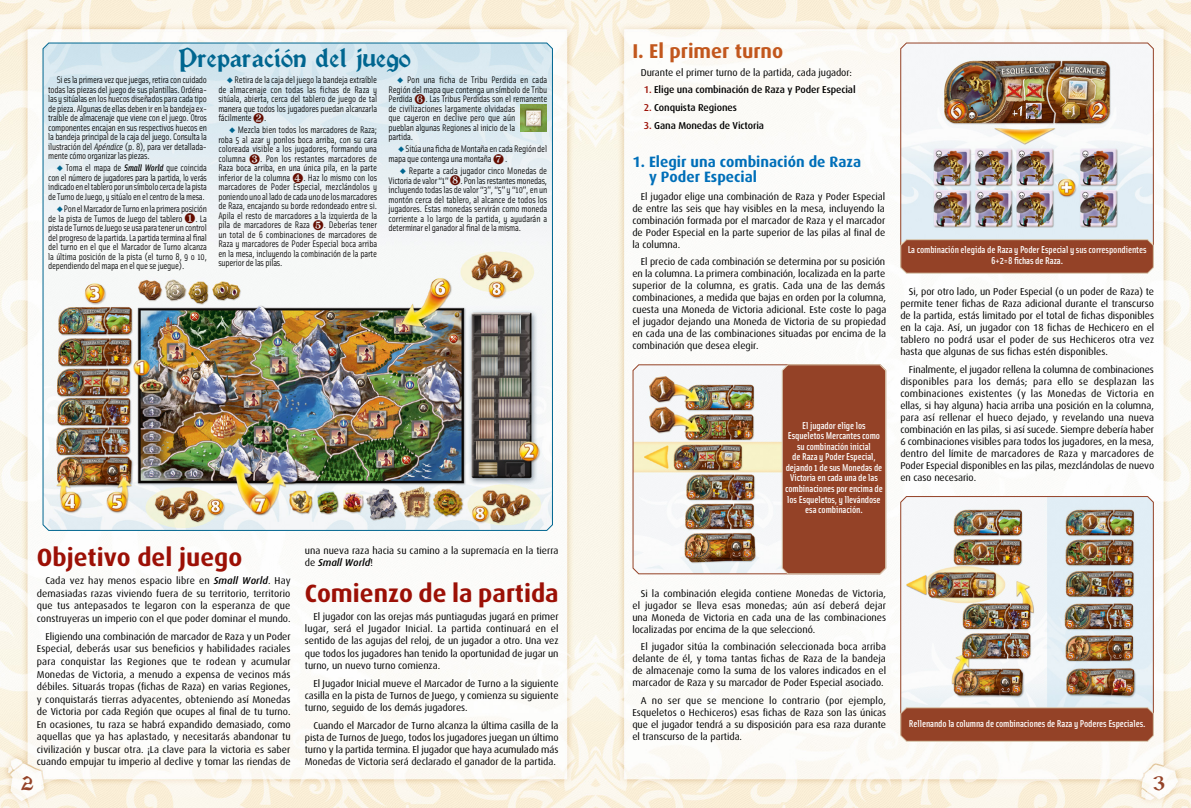
<style>
.page{position:relative;width:1191px;height:808px;background:#fff}
.page>*{position:absolute;margin:0;border:0;box-sizing:border-box;transform-origin:0 0}
.t1{font:700 25px "Dax";color:#9c1006}
.t2{font:25px "Vinque";color:#006690}
.t3{font:700 20px "Dax";color:#c2571d}
.t4{font:18px "Vinque";color:#944227}
.t5{font:700 15px/15px "Dax";color:#006fb9}
.t6{font:10px/12px "Dax";letter-spacing:-.005em;color:#000;text-align:justify}
.t7{font:500 10px/10.5px "Solex OT";letter-spacing:-.01em;color:#fff;text-align:center}
.t8{font:500 10px "Dax";letter-spacing:-.01em;color:#000}
.t9{font:9.5px/9.5px "Solex OT";letter-spacing:-.02em;color:#000;text-align:justify}
.s1{color:#9c1006}
.s2{color:#006690}
.s3{color:#640c00}
.s4{font-style:italic}
.s5{font-weight:500;font-style:italic}
</style>
<div class="page">
<img style="left:0;top:0;width:1191px;height:808px">
<img style="left:42px;top:42px;width:511px;height:489px">
<img style="left:632px;top:363px;width:149px;height:212px">
<svg style="left:781px;top:363px;width:105px;height:212px;background:#994c32"></svg>
<img style="left:899px;top:42px;width:255px;height:196px">
<svg style="left:899px;top:238px;width:255px;height:36px;background:#9c5239"></svg>
<img style="left:899px;top:495px;width:255px;height:211px">
<svg style="left:899px;top:706px;width:255px;height:36px;background:#9c5239"></svg>
<img style="left:520px;top:105px;width:26px;height:26px">
<h1 class="t2" style="left:178px;top:42px;width:234px">Preparación del juego</h1>
<h2 class="t3" style="left:632px;top:40px;width:152px">I. El primer turno</h2>
<p class="t6" style="left:641px;top:66px;width:213px">Durante el primer turno de la partida, cada jugador:</p>
<p class="t8" style="left:643px;top:84px;width:213px"><span class="s1">1.</span> Elige una combinación de Raza y Poder Especial</p>
<p class="t8" style="left:643px;top:102px;width:95px"><span class="s1">2.</span> Conquista Regiones</p>
<p class="t8" style="left:643px;top:119px;width:122px"><span class="s1">3.</span> Gana Monedas de Victoria</p>
<h3 class="t5" style="left:649px;top:154px;width:214px;text-indent:-17px">1. Elegir una combinación de Raza y Poder Especial</h3>
<p class="t6" style="left:632px;top:190px;width:254px;text-indent:8px">El jugador elige una combinación de Raza y Poder Especial de entre las seis que hay visibles en la mesa, incluyendo la combinación formada por el marcador de Raza y el marcador de Poder Especial en la parte superior de las pilas al final de la columna.</p>
<p class="t6" style="left:632px;top:256px;width:255px;text-indent:8px">El precio de cada combinación se determina por su posición en la columna. La primera combinación, localizada en la parte superior de la columna, es gratis. Cada una de las demás combinaciones, a medida que bajas en orden por la columna, cuesta una Moneda de Victoria adicional. Este coste lo paga el jugador dejando una Moneda de Victoria de su propiedad en cada una de las combinaciones situadas por encima de la combinación que desea elegir.</p>
<p class="t9" style="left:218px;top:75px;width:160px;text-indent:9px"><span class="s2">◆</span> Retira de la caja del juego la bandeja extraíble de almacenaje con todas las fichas de Raza y sitúala, abierta, cerca del tablero de juego de tal manera que todos los jugadores puedan alcanzarla fácilmente <span class="s3">❷</span>.</p>
<p class="t9" style="left:218px;top:125px;width:160px;text-indent:11px"><span class="s2">◆</span> Mezcla bien todos los marcadores de Raza; roba 5 al azar y ponlos boca arriba, con su cara coloreada visible a los jugadores, formando una columna <span class="s3">❸</span>. Pon los restantes marcadores de Raza boca arriba, en una única pila, en la parte inferior de la columna <span class="s3">❹</span>. Haz lo mismo con los marcadores de Poder Especial, mezclándolos y poniendo uno al lado de cada uno de los marcadores de Raza, encajando su borde redondeado entre si.<br>Apila el resto de marcadores a la izquierda de la pila de marcadores de Raza <span class="s3">❺</span>. Deberías tener un total de 6 combinaciones de marcadores de Raza y marcadores de Poder Especial boca arriba en la mesa, incluyendo la combinación de la parte superior de las pilas.</p>
<p class="t9" style="left:48px;top:75px;width:160px;text-indent:9px">Si es la primera vez que juegas, retira con cuidado todas las piezas del juego de sus plantillas. Ordéna&shy;las y sitúalas en los huecos diseñados para cada tipo de pieza. Algunas de ellas deben ir en la bandeja ex&shy;traíble de almacenaje que viene con el juego. Otros componentes encajan en sus respectivos huecos en la bandeja principal de la caja del juego. Consulta la ilustración del <span class="s4">Apéndice</span> (p. 8), para ver detallada&shy;mente cómo organizar las piezas.</p>
<p class="t9" style="left:48px;top:163px;width:160px;text-indent:9px"><span class="s2">◆</span> Toma el mapa de <span class="s5">Small World</span> que coincida con el número de jugadores para la partida, lo verás indicado en el tablero por un símbolo cerca de la pista de Turno de Juego, y sitúalo en el centro de la mesa.</p>
<p class="t9" style="left:48px;top:204px;width:160px;text-indent:9px"><span class="s2">◆</span> Pon el Marcador de Turno en la primera posición de la pista de Turnos de Juego del tablero <span class="s3">❶</span>. La pista de Turnos de Juego se usa para tener un control del progreso de la partida. La partida termina al final del turno en el que el Marcador de Turno alcanza la última posición de la pista (el turno 8, 9 o 10, dependiendo del mapa en el que se juegue).</p>
<p class="t9" style="left:388px;top:75px;width:160px;text-align:left;text-indent:9px"><span class="s2">◆</span> Pon una ficha de Tribu Perdida en cada Región del mapa que contenga un símbolo de Tribu Perdida <span class="s3">❻</span>. Las Tribus Perdidas son el remanente de civilizaciones largamente olvidadas<br>que cayeron en declive pero que aún<br>pueblan algunas Regiones al inicio de la<br>partida.</p>
<p class="t9" style="left:388px;top:144px;width:160px;text-indent:10px"><span class="s2">◆</span> Sitúa una ficha de Montaña en cada Región del mapa que contenga una montaña <span class="s3">❼</span> .</p>
<p class="t9" style="left:388px;top:166px;width:160px;text-indent:11px"><span class="s2">◆</span> Reparte a cada jugador cinco Monedas de Victoria de valor “1” <span class="s3">❽</span>. Pon las restantes monedas, incluyendo todas las de valor “3”, “5” y “10”, en un montón cerca del tablero, al alcance de todos los jugadores. Estas monedas servirán como moneda corriente a lo largo de la partida, y ayudarán a determinar el ganador al final de la misma.</p>
<h1 class="t1" style="left:37px;top:543px;width:207px">Objetivo del juego</h1>
<p class="t6" style="left:37px;top:574px;width:255px;line-height:12.6px;text-indent:9px">Cada vez hay menos espacio libre en <span class="s5">Small World</span>. Hay demasiadas razas viviendo fuera de su territorio, territorio que tus antepasados te legaron con la esperanza de que construyeras un imperio con el que poder dominar el mundo.</p>
<p class="t6" style="left:37px;top:630px;width:255px;line-height:12.6px;text-indent:8px">Eligiendo una combinación de marcador de Raza y un Poder Especial, deberás usar sus beneficios y habilidades raciales para conquistar las Regiones que te rodean y acumular Monedas de Victoria, a menudo a expensa de vecinos más débiles. Situarás tropas (fichas de Raza) en varias Regiones, y conquistarás tierras adyacentes, obteniendo así Monedas de Victoria por cada Región que ocupes al final de tu turno.<br>En ocasiones, tu raza se habrá expandido demasiado, como aquellas que ya has aplastado, y necesitarás abandonar tu civilización y buscar otra. ¡La clave para la victoria es saber cuando empujar tu imperio al declive y tomar las riendas de</p>
<p class="t6" style="left:305px;top:545px;width:255px">una nueva raza hacia su camino a la supremacía en la tierra de <span class="s5">Small World</span>!</p>
<h1 class="t1" style="left:305px;top:579px;width:255px">Comienzo de la partida</h1>
<p class="t6" style="left:305px;top:610px;width:255px;text-indent:8px">El jugador con las orejas más puntiagudas jugará en primer lugar, será el Jugador Inicial. La partida continuará en el sentido de las agujas del reloj, de un jugador a otro. Una vez que todos los jugadores han tenido la oportunidad de jugar un turno, un nuevo turno comienza.</p>
<p class="t6" style="left:305px;top:677px;width:255px;text-indent:8px">El Jugador Inicial mueve el Marcador de Turno a la siguiente casilla en la pista de Turnos de Juego, y comienza su siguiente turno, seguido de los demás jugadores.</p>
<p class="t6" style="left:305px;top:719px;width:255px;text-indent:8px">Cuando el Marcador de Turno alcanza la última casilla de la pista de Turnos de Juego, todos los jugadores juegan un último turno y la partida termina. El jugador que haya acumulado más Monedas de Victoria será declarado el ganador de la partida.</p>
<p class="t7" style="left:785px;top:420px;width:99px">El jugador elige los<br>Esqueletos Mercantes como su combinación inicial<br>de Raza y Poder Especial, dejando 1 de sus Monedas de<br>Victoria en cada una de las combinaciones por encima de los Esqueletos, y llevándose esa combinación.</p>
<p class="t6" style="left:632px;top:587px;width:255px;text-indent:8px">Si la combinación elegida contiene Monedas de Victoria, el jugador se lleva esas monedas; aún así deberá dejar una Moneda de Victoria en cada una de las combinaciones localizadas por encima de la que seleccionó.</p>
<p class="t6" style="left:632px;top:641px;width:255px;text-indent:8px">El jugador sitúa la combinación seleccionada boca arriba delante de él, y toma tantas fichas de Raza de la bandeja de almacenaje como la suma de los valores indicados en el marcador de Raza y su marcador de Poder Especial asociado.</p>
<p class="t6" style="left:632px;top:694px;width:255px;text-indent:8px">A no ser que se mencione lo contrario (por ejemplo, Esqueletos o Hechiceros) esas fichas de Raza son las únicas que el jugador tendrá a su disposición para esa raza durante el transcurso de la partida.</p>
<p class="t7" style="left:907px;top:244px;width:240px">La combinación elegida de Raza y Poder Especial y sus correspondientes<br>6+2=8 fichas de Raza.</p>
<p class="t6" style="left:900px;top:286px;width:255px;text-indent:8px">Si, por otro lado, un Poder Especial (o un poder de Raza) te permite tener fichas de Raza adicional durante el transcurso de la partida, estás limitado por el total de fichas disponibles en la caja. Así, un jugador con 18 fichas de Hechicero en el tablero no podrá usar el poder de sus Hechiceros otra vez hasta que algunas de sus fichas estén disponibles.</p>
<p class="t6" style="left:900px;top:363px;width:255px;text-indent:8px">Finalmente, el jugador rellena la columna de combinaciones disponibles para los demás; para ello se desplazan las combinaciones existentes (y las Monedas de Victoria en ellas, si hay alguna) hacia arriba una posición en la columna, para así rellenar el hueco dejado, y revelando una nueva combinación en las pilas, si así sucede. Siempre debería haber 6 combinaciones visibles para todos los jugadores, en la mesa, dentro del límite de marcadores de Raza y marcadores de Poder Especial disponibles en las pilas, mezclándolas de nuevo en caso necesario.</p>
<p class="t7" style="left:909px;top:717px;width:238px">Rellenando la columna de combinaciones de Raza y Poderes Especiales.</p>
<h3 class="t4" style="left:21px;top:772px;width:14px">2</h3>
<h3 class="t4" style="left:1153px;top:772px;width:13px">3</h3>
</div>
